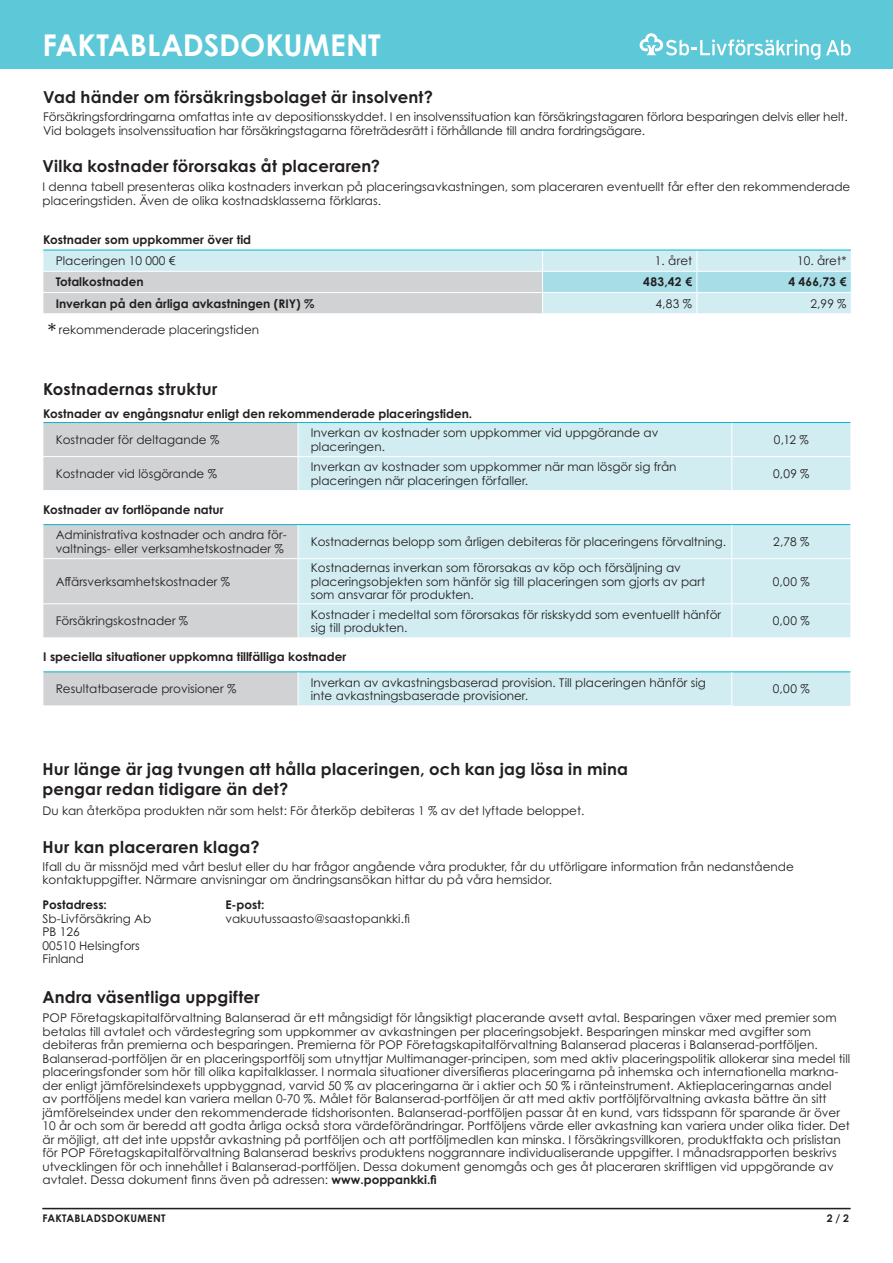
<style>
.page{position:relative;width:893px;height:1263px;background:#fff}
.page>*{position:absolute;margin:0;border:0;box-sizing:border-box;transform-origin:0 0}
.otsikko{font:700 30px "Century Gothic Pro";letter-spacing:-.005em;color:#fff}
.väliotsikko{font:700 16.5px/19.8px "Century Gothic Pro";letter-spacing:.01em;color:#231f20}
.leipis{font:12px/13.5px "Century Gothic Pro";color:#231f20}
.leipis-2{font:700 12px "Century Gothic Pro";color:#231f20}
.t1{font:700 10.5px "Century Gothic Pro";letter-spacing:.02em;color:#231f20}
.s1{font-size:21.6px}
.s2{font-weight:700}
</style>
<div class="page">
<div style="left:0;top:0;width:893px;height:69px;background:#5cc8d8"></div>
<hr style="left:43px;top:1208px;width:807px;height:1px;background:#231f20">
<svg style="left:826px;top:40px;width:25px;height:16px"></svg>
<svg style="left:640px;top:33px;width:180px;height:27px"></svg>
<svg style="left:43px;top:249px;width:808px;height:65px;background:#cde1e5"></svg>
<hr style="left:43px;top:250px;width:500px;height:1px;background:#00b6cc">
<hr style="left:543px;top:250px;width:154px;height:1px;background:#00b6cc">
<hr style="left:697px;top:250px;width:154px;height:1px;background:#00b6cc">
<svg style="left:44px;top:423px;width:254px;height:282px;fill:#d1d2d4"></svg>
<svg style="left:299px;top:423px;width:551px;height:283px;fill:#d2edf2"></svg>
<hr style="left:731px;top:457px;width:1px;height:33px;background:#fff">
<hr style="left:43px;top:490px;width:255px;height:1px;background:#fff">
<hr style="left:298px;top:490px;width:434px;height:1px;background:#fff">
<hr style="left:732px;top:490px;width:119px;height:1px;background:#fff">
<hr style="left:731px;top:559px;width:1px;height:44px;background:#fff">
<hr style="left:43px;top:603px;width:255px;height:1px;background:#fff">
<hr style="left:298px;top:603px;width:434px;height:1px;background:#fff">
<hr style="left:731px;top:604px;width:1px;height:33px;background:#fff">
<hr style="left:43px;top:637px;width:255px;height:1px;background:#fff">
<hr style="left:298px;top:637px;width:434px;height:1px;background:#fff">
<hr style="left:732px;top:637px;width:119px;height:1px;background:#fff">
<hr style="left:43px;top:422px;width:255px;height:1px;background:#00b6cc">
<hr style="left:298px;top:422px;width:434px;height:1px;background:#00b6cc">
<hr style="left:732px;top:422px;width:118px;height:1px;background:#00b6cc">
<hr style="left:43px;top:422px;width:1px;height:34px;background:#fff">
<hr style="left:731px;top:423px;width:1px;height:33px;background:#fff">
<hr style="left:43px;top:456px;width:255px;height:1px;background:#fff">
<hr style="left:298px;top:456px;width:434px;height:1px;background:#fff">
<hr style="left:732px;top:456px;width:119px;height:1px;background:#fff">
<hr style="left:43px;top:524px;width:255px;height:1px;background:#00b6cc">
<hr style="left:298px;top:524px;width:434px;height:1px;background:#00b6cc">
<hr style="left:732px;top:524px;width:118px;height:1px;background:#00b6cc">
<hr style="left:731px;top:525px;width:1px;height:33px;background:#fff">
<hr style="left:43px;top:558px;width:255px;height:1px;background:#fff">
<hr style="left:298px;top:558px;width:434px;height:1px;background:#fff">
<hr style="left:732px;top:558px;width:119px;height:1px;background:#fff">
<hr style="left:732px;top:603px;width:119px;height:1px;background:#fff">
<hr style="left:43px;top:671px;width:255px;height:1px;background:#00b6cc">
<hr style="left:298px;top:671px;width:434px;height:1px;background:#00b6cc">
<hr style="left:732px;top:671px;width:118px;height:1px;background:#00b6cc">
<hr style="left:731px;top:672px;width:1px;height:33px;background:#fff">
<hr style="left:298px;top:705px;width:434px;height:1px;background:#fff">
<p class="otsikko" style="left:43px;top:26px;width:340px">FAKTABLADSDOKUMENT</p>
<p class="väliotsikko" style="left:43px;top:87px;width:391px">Vad händer om försäkringsbolaget är insolvent?</p>
<p class="leipis" style="left:43px;top:110px;width:806px">Försäkringsfordringarna omfattas inte av depositionsskyddet. I en insolvenssituation kan försäkringstagaren förlora besparingen delvis eller helt.<br>Vid bolagets insolvenssituation har försäkringstagarna företrädesrätt i förhållande till andra fordringsägare.</p>
<p class="väliotsikko" style="left:43px;top:156px;width:339px">Vilka kostnader förorsakas åt placeraren?</p>
<p class="leipis" style="left:43px;top:180px;width:809px">I denna tabell presenteras olika kostnaders inverkan på placeringsavkastningen, som placeraren eventuellt får efter den rekommenderade placeringstiden. Även de olika kostnadsklasserna förklaras.</p>
<p class="leipis-2" style="left:43px;top:232px;width:209px">Kostnader som uppkommer över tid</p>
<p class="leipis" style="left:56px;top:254px;width:121px">Placeringen 10 000 €</p>
<p class="leipis" style="left:655px;top:254px;width:39px">1. året</p>
<p class="leipis" style="left:797px;top:254px;width:51px">10. året*</p>
<p class="leipis-2" style="left:56px;top:274px;width:89px">Totalkostnaden</p>
<p class="leipis-2" style="left:643px;top:274px;width:51px">483,42 €</p>
<p class="leipis-2" style="left:788px;top:274px;width:60px">4 466,73 €</p>
<p class="leipis-2" style="left:56px;top:296px;width:260px">Inverkan på den årliga avkastningen (RIY) %</p>
<p class="leipis" style="left:655px;top:296px;width:38px">4,83 %</p>
<p class="leipis" style="left:810px;top:296px;width:38px">2,99 %</p>
<p class="leipis" style="left:48px;top:323px;width:213px"><span class="s1">*</span> rekommenderade placeringstiden</p>
<p class="väliotsikko" style="left:43px;top:379px;width:176px">Kostnadernas struktur</p>
<p class="leipis-2" style="left:43px;top:406px;width:431px">Kostnader av engångsnatur enligt den rekommenderade placeringstiden.</p>
<p class="leipis" style="left:56px;top:433px;width:165px">Kostnader för deltagande %</p>
<p class="leipis" style="left:311px;top:426px;width:349px">Inverkan av kostnader som uppkommer vid uppgörande av placeringen.</p>
<p class="leipis" style="left:774px;top:433px;width:36px">0,12 %</p>
<p class="leipis" style="left:56px;top:467px;width:163px">Kostnader vid lösgörande %</p>
<p class="leipis" style="left:311px;top:460px;width:367px">Inverkan av kostnader som uppkommer när man lösgör sig från placeringen när placeringen förfaller.</p>
<p class="leipis" style="left:773px;top:467px;width:38px">0,09 %</p>
<p class="leipis-2" style="left:43px;top:502px;width:182px">Kostnader av fortlöpande natur</p>
<p class="leipis" style="left:56px;top:528px;width:233px">Administrativa kostnader och andra för&shy;valtnings- eller verksamhetskostnader %</p>
<p class="leipis" style="left:311px;top:535px;width:417px">Kostnadernas belopp som årligen debiteras för placeringens förvaltning.</p>
<p class="leipis" style="left:773px;top:535px;width:38px">2,78 %</p>
<p class="leipis" style="left:56px;top:574px;width:176px">Affärsverksamhetskostnader %</p>
<p class="leipis" style="left:311px;top:561px;width:396px">Kostnadernas inverkan som förorsakas av köp och försäljning av placeringsobjekten som hänför sig till placeringen som gjorts av part som ansvarar för produkten.</p>
<p class="leipis" style="left:773px;top:574px;width:38px">0,00 %</p>
<p class="leipis" style="left:56px;top:614px;width:134px">Försäkringskostnader %</p>
<p class="leipis" style="left:311px;top:607px;width:412px">Kostnader i medeltal som förorsakas för riskskydd som eventuellt hänför sig till produkten.</p>
<p class="leipis" style="left:773px;top:614px;width:38px">0,00 %</p>
<p class="leipis-2" style="left:43px;top:649px;width:304px">I speciella situationer uppkomna tillfälliga kostnader</p>
<p class="leipis" style="left:56px;top:682px;width:182px">Resultatbaserade provisioner %</p>
<p class="leipis" style="left:311px;top:675px;width:397px">Inverkan av avkastningsbaserad provision. Till placeringen hänför sig inte avkastningsbaserade provisioner.</p>
<p class="leipis" style="left:773px;top:682px;width:38px">0,00 %</p>
<p class="väliotsikko" style="left:43px;top:759px;width:587px">Hur länge är jag tvungen att hålla placeringen, och kan jag lösa in mina pengar redan tidigare än det?</p>
<p class="leipis" style="left:43px;top:803px;width:543px">Du kan återköpa produkten när som helst: För återköp debiteras 1 % av det lyftade beloppet.</p>
<p class="väliotsikko" style="left:43px;top:837px;width:219px">Hur kan placeraren klaga?</p>
<p class="leipis" style="left:43px;top:860px;width:753px">Ifall du är missnöjd med vårt beslut eller du har frågor angående våra produkter, får du utförligare information från nedanstående kontaktuppgifter. Närmare anvisningar om ändringsansökan hittar du på våra hemsidor.</p>
<p class="leipis-2" style="left:43px;top:897px;width:66px">Postadress:</p>
<p class="leipis" style="left:43px;top:911px;width:110px">Sb-Livförsäkring Ab</p>
<p class="leipis" style="left:43px;top:925px;width:39px">PB 126</p>
<p class="leipis" style="left:43px;top:938px;width:99px">00510 Helsingfors</p>
<p class="leipis" style="left:43px;top:952px;width:43px">Finland</p>
<p class="leipis-2" style="left:225px;top:897px;width:41px">E-post:</p>
<p class="leipis" style="left:225px;top:911px;width:186px">vakuutussaasto@saastopankki.fi</p>
<p class="väliotsikko" style="left:43px;top:986px;width:219px">Andra väsentliga uppgifter</p>
<p class="leipis" style="left:43px;top:1011px;width:809px">POP Företagskapitalförvaltning Balanserad är ett mångsidigt för långsiktigt placerande avsett avtal. Besparingen växer med premier som betalas till avtalet och värdestegring som uppkommer av avkastningen per placeringsobjekt. Besparingen minskar med avgifter som debiteras från premierna och besparingen. Premierna för POP Företagskapitalförvaltning Balanserad placeras i Balanserad-portföljen.<br>Balanserad-portföljen är en placeringsportfölj som utnyttjar Multimanager-principen, som med aktiv placeringspolitik allokerar sina medel till placeringsfonder som hör till olika kapitalklasser. I normala situationer diversifieras placeringarna på inhemska och internationella markna&shy;der enligt jämförelsindexets uppbyggnad, varvid 50 % av placeringarna är i aktier och 50 % i ränteinstrument. Aktieplaceringarnas andel<br>av portföljens medel kan variera mellan 0-70 %. Målet för Balanserad-portföljen är att med aktiv portföljförvaltning avkasta bättre än sitt jämförelseindex under den rekommenderade tidshorisonten. Balanserad-portföljen passar åt en kund, vars tidsspann för sparande är över 10 år och som är beredd att godta årliga också stora värdeförändringar. Portföljens värde eller avkastning kan variera under olika tider. Det är möjligt, att det inte uppstår avkastning på portföljen och att portföljmedlen kan minska. I försäkringsvillkoren, produktfakta och prislistan för POP Företagskapitalförvaltning Balanserad beskrivs produktens noggrannare individualiserande uppgifter. I månadsrapporten beskrivs utvecklingen för och innehållet i Balanserad-portföljen. Dessa dokument genomgås och ges åt placeraren skriftligen vid uppgörande av avtalet. Dessa dokument finns även på adressen: <span class="s2">www.poppankki.fi</span></p>
<p class="t1" style="left:43px;top:1212px;width:124px">FAKTABLADSDOKUMENT</p>
<p class="t1" style="left:827px;top:1212px;width:24px">2 / 2</p>
</div>
